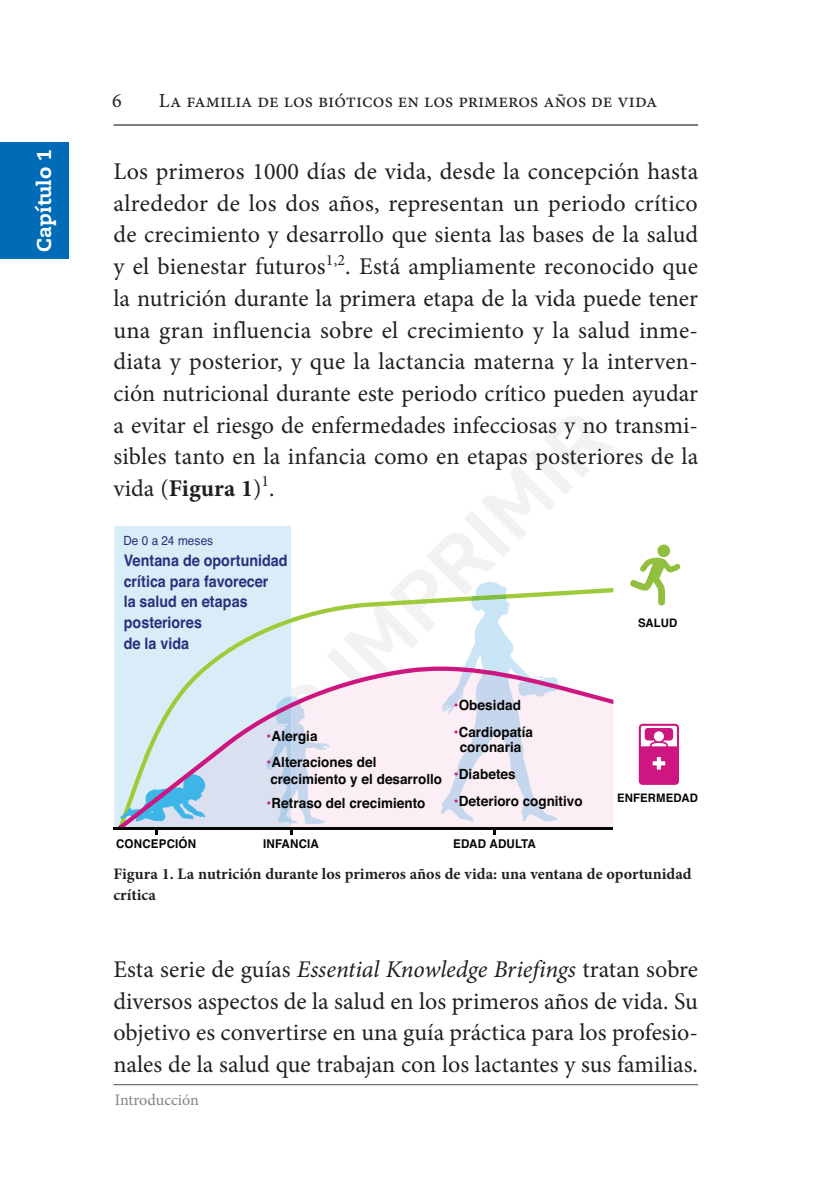
<style>
.page{position:relative;width:840px;height:1191px;background:#fff}
.page>*{position:absolute;margin:0;border:0;box-sizing:border-box;transform-origin:0 0}
.t1{font:24px/31.6px "Minion Pro";color:#231f20;text-align:justify}
.t2{font:20px "Minion Pro";color:#231f20}
.t3{font:800 20px "Caecilia LT Std";color:#fff}
.t4{font:700 16px/21.2px "Minion Pro";color:#231f20}
.t5{font:16px "Minion Pro";color:#808285}
.t6{font:700 15.8px/20.8px "Helvetica";letter-spacing:.005em;color:#28307d;scale:.9 1}
.t7{font:700 14px/14.6px "Helvetica";color:#050504;text-align:center;scale:.96 1}
.t8{font:12.6px "Helvetica";letter-spacing:.005em;color:#28307d;scale:.93 1}
.t9{font:700 12px "Helvetica";letter-spacing:.01em;color:#050504;scale:.96 1}
.t10{font:700 11.6px "Helvetica";letter-spacing:.01em;color:#050504}
.s1{font-weight:700}
.s2{color:#cd167f}
.s3{font-style:italic}
</style>
<div class="page">
<hr style="left:113px;top:125px;width:584px;height:1px;background:#000">
<hr style="left:113px;top:1084px;width:584px;height:1px;background:#524a47">
<div style="left:0;top:142px;width:68px;height:117px;background:#006cb7"></div>
<div style="left:114px;top:526px;width:177px;height:301px;background:#d9edf8"></div>
<svg style="left:118px;top:588px;width:495px;height:78px"></svg>
<svg style="left:440px;top:582px;width:119px;height:84px"></svg>
<svg style="left:116px;top:666px;width:497px;height:161px;fill:#fbeff5"></svg>
<hr style="left:113px;top:827px;width:500px;height:2px;background:#050504">
<svg style="left:120px;top:696px;width:209px;height:138px;background:#ccd6e5"></svg>
<svg style="left:630px;top:544px;width:50px;height:61px"></svg>
<svg style="left:638px;top:723px;width:40px;height:62px"></svg>
<p class="t3" style="left:32px;top:251px;width:104px;rotate:-90deg">Capítulo 1</p>
<p class="t2" style="left:112px;top:87px;width:11px">6</p>
<p class="t2" style="left:159px;top:87px;width:499px">La familia de los bióticos en los primeros años de vida</p>
<p class="t1" style="left:113px;top:156px;width:586px">Los primeros 1000 días de vida, desde la concepción hasta alrededor de los dos años, representan un periodo crítico de crecimiento y desarrollo que sienta las bases de la salud y el bienestar futuros<sup>1,2</sup>. Está ampliamente reconocido que la nutrición durante la primera etapa de la vida puede tener una gran influencia sobre el crecimiento y la salud inme&shy;diata y posterior, y que la lactancia materna y la interven&shy;ción nutricional durante este periodo crítico pueden ayudar a evitar el riesgo de enfermedades infecciosas y no transmi&shy;sibles tanto en la infancia como en etapas posteriores de la vida (<span class="s1">Figura 1</span>)<sup>1</sup>.</p>
<p class="t8" style="left:123px;top:531px;width:98px">De 0 a 24 meses</p>
<p class="t6" style="left:124px;top:550px;width:183px">Ventana de oportunidad crítica para favorecer<br>la salud en etapas posteriores<br>de la vida</p>
<p class="t7" style="left:266px;top:728px;width:55px"><span class="s2">•</span>Alergia</p>
<p class="t7" style="left:266px;top:753px;width:184px;line-height:17px;text-align:left"><span class="s2">•</span>Alteraciones del crecimiento y el desarrollo</p>
<p class="t7" style="left:266px;top:795px;width:167px"><span class="s2">•</span>Retraso del crecimiento</p>
<p class="t7" style="left:453px;top:698px;width:71px"><span class="s2">•</span>Obesidad</p>
<p class="t7" style="left:453px;top:725px;width:84px"><span class="s2">•</span>Cardiopatía coronaria</p>
<p class="t7" style="left:453px;top:766px;width:66px"><span class="s2">•</span>Diabetes</p>
<p class="t7" style="left:453px;top:793px;width:136px"><span class="s2">•</span>Deterioro cognitivo</p>
<p class="t9" style="left:116px;top:834px;width:85px">CONCEPCIÓN</p>
<p class="t9" style="left:263px;top:834px;width:60px">INFANCIA</p>
<p class="t9" style="left:453px;top:834px;width:87px">EDAD ADULTA</p>
<p class="t10" style="left:637px;top:613px;width:41px">SALUD</p>
<p class="t10" style="left:617px;top:788px;width:82px">ENFERMEDAD</p>
<p class="t4" style="left:113px;top:863px;width:579px">Figura 1. La nutrición durante los primeros años de vida: una ventana de oportunidad crítica</p>
<p class="t1" style="left:113px;top:953px;width:585px">Esta serie de guías <span class="s3">Essential Knowledge Briefings</span> tratan sobre diversos aspectos de la salud en los primeros años de vida. Su objetivo es convertirse en una guía práctica para los profesio&shy;nales de la salud que trabajan con los lactantes y sus familias.</p>
<p class="t5" style="left:115px;top:1089px;width:85px">Introducción</p>
</div>
